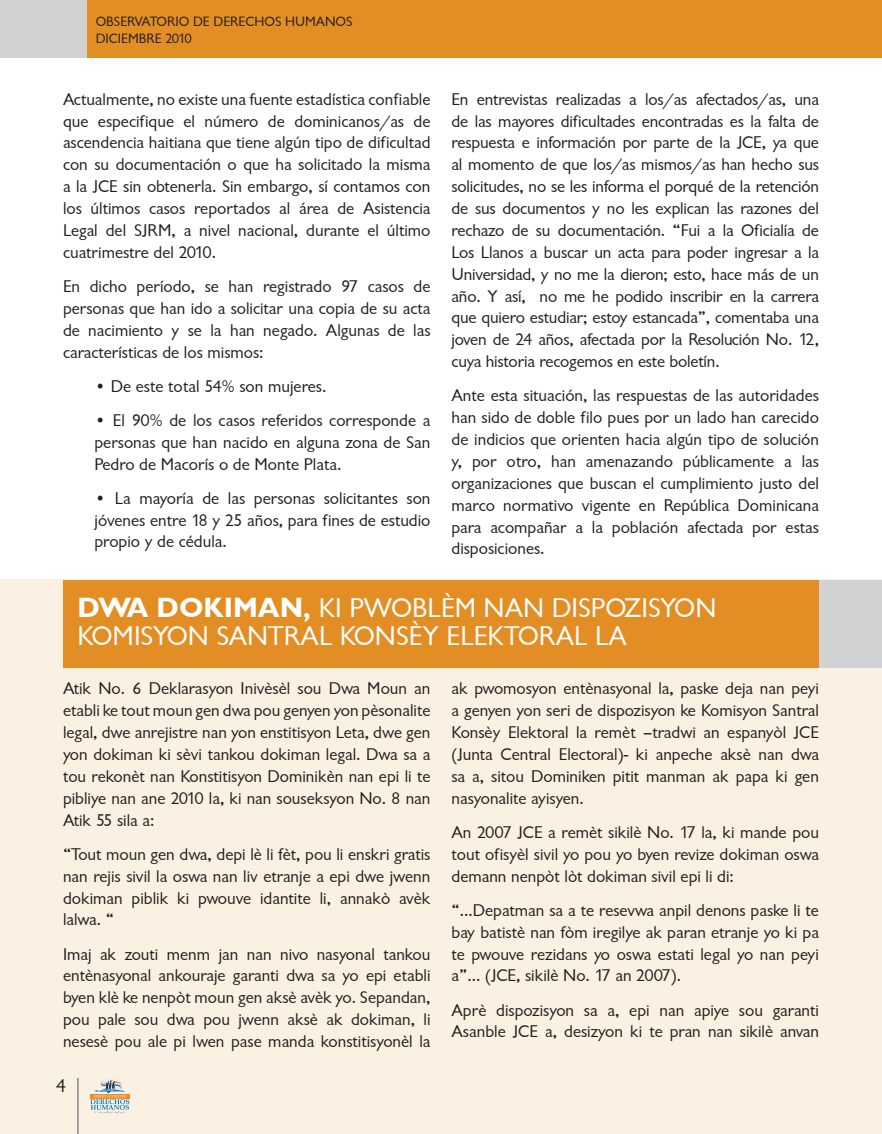
<style>
.page{position:relative;width:882px;height:1134px;background:#fff}
.page>*{position:absolute;margin:0;border:0;box-sizing:border-box;transform-origin:0 0}
.t1{font:28px/28px "Garrison Sans";color:#fff}
.t2{font:19.25px "Garrison Sans";color:#231f20}
.t3{font:17.5px/21.9px "Garrison Sans";color:#231f20;text-align:justify}
.t4{font:14px/16.8px "Garrison Sans";color:#231f20}
.s1{font-family:"Garrison Sans BOLD"}
</style>
<div class="page">
<div style="left:0;top:580px;width:882px;height:554px;background:#fbf1e3"></div>
<hr style="left:77px;top:1078px;width:2px;height:56px;background:#939598">
<svg style="left:90px;top:1078px;width:39px;height:36px"></svg>
<div style="left:0;top:0;width:130px;height:58px;background:#d1d2d4"></div>
<div style="left:87px;top:0;width:795px;height:58px;background:#e28e25"></div>
<div style="left:63px;top:580px;width:819px;height:88px;background:#e28e25"></div>
<div style="left:819px;top:580px;width:63px;height:88px;background:#d1d2d4"></div>
<p class="t4" style="left:96px;top:14px;width:258px">OBSERVATORIO DE DERECHOS HUMANOS<br>DICIEMBRE 2010</p>
<p class="t3" style="left:63px;top:88px;width:369px">Actualmente, no existe una fuente estadística confiable que especifique el número de dominicanos/as de ascendencia haitiana que tiene algún tipo de dificultad con su documentación o que ha solicitado la misma a la JCE sin obtenerla. Sin embargo, sí contamos con los últimos casos reportados al área de Asistencia Legal del SJRM, a nivel nacional, durante el último cuatrimestre del 2010.</p>
<p class="t3" style="left:63px;top:276px;width:369px">En dicho período, se han registrado 97 casos de personas que han ido a solicitar una copia de su acta de nacimiento y se la han negado. Algunas de las características de los mismos:</p>
<p class="t3" style="left:94px;top:375px;width:233px">• De este total 54% son mujeres.</p>
<p class="t3" style="left:94px;top:409px;width:338px">• El 90% de los casos referidos corresponde a personas que han nacido en alguna zona de San Pedro de Macorís o de Monte Plata.</p>
<p class="t3" style="left:94px;top:487px;width:338px">• La mayoría de las personas solicitantes son jóvenes entre 18 y 25 años, para fines de estudio propio y de cédula.</p>
<p class="t3" style="left:452px;top:88px;width:369px">En entrevistas realizadas a los/as afectados/as, una de las mayores dificultades encontradas es la falta de respuesta e información por parte de la JCE, ya que al momento de que los/as mismos/as han hecho sus solicitudes, no se les informa el porqué de la retención de sus documentos y no les explican las razones del rechazo de su documentación. “Fui a la Oficialía de Los Llanos a buscar un acta para poder ingresar a la Universidad, y no me la dieron; esto, hace más de un año. Y así, no me he podido inscribir en la carrera que quiero estudiar; estoy estancada”, comentaba una joven de 24 años, afectada por la Resolución No. 12, cuya historia recogemos en este boletín.</p>
<p class="t3" style="left:452px;top:385px;width:369px">Ante esta situación, las respuestas de las autoridades han sido de doble filo pues por un lado han carecido de indicios que orienten hacia algún tipo de solución y, por otro, han amenazando públicamente a las organizaciones que buscan el cumplimiento justo del marco normativo vigente en República Dominicana para acompañar a la población afectada por estas disposiciones.</p>
<h1 class="t1" style="left:78px;top:595px;width:640px"><span class="s1">DWA DOKIMAN,</span> KI PWOBLÈM NAN DISPOZISYON<br>KOMISYON SANTRAL KONSÈY ELEKTORAL LA</h1>
<p class="t3" style="left:63px;top:680px;width:369px">Atik No. 6 Deklarasyon Inivèsèl sou Dwa Moun an etabli ke tout moun gen dwa pou genyen yon pèsonalite legal, dwe anrejistre nan yon enstitisyon Leta, dwe gen yon dokiman ki sèvi tankou dokiman legal. Dwa sa a tou rekonèt nan Konstitisyon Dominikèn nan epi li te pibliye nan ane 2010 la, ki nan souseksyon No. 8 nan Atik 55 sila a:</p>
<p class="t3" style="left:63px;top:843px;width:369px">“Tout moun gen dwa, depi lè li fèt, pou li enskri gratis nan rejis sivil la oswa nan liv etranje a epi dwe jwenn dokiman piblik ki pwouve idantite li, annakò avèk lalwa. “</p>
<p class="t3" style="left:63px;top:945px;width:369px">Imaj ak zouti menm jan nan nivo nasyonal tankou entènasyonal ankouraje garanti dwa sa yo epi etabli byen klè ke nenpòt moun gen aksè avèk yo. Sepandan, pou pale sou dwa pou jwenn aksè ak dokiman, li nesesè pou ale pi lwen pase manda konstitisyonèl la</p>
<p class="t2" style="left:56px;top:1079px;width:12px">4</p>
<p class="t3" style="left:452px;top:678px;width:369px">ak pwomosyon entènasyonal la, paske deja nan peyi a genyen yon seri de dispozisyon ke Komisyon Santral Konsèy Elektoral la remèt –tradwi an espanyòl JCE (Junta Central Electoral)- ki anpeche aksè nan dwa sa a, sitou Dominiken pitit manman ak papa ki gen nasyonalite ayisyen.</p>
<p class="t3" style="left:452px;top:822px;width:369px">An 2007 JCE a remèt sikilè No. 17 la, ki mande pou tout ofisyèl sivil yo pou yo byen revize dokiman oswa demann nenpòt lòt dokiman sivil epi li di:</p>
<p class="t3" style="left:452px;top:899px;width:369px">“...Depatman sa a te resevwa anpil denons paske li te bay batistè nan fòm iregilye ak paran etranje yo ki pa te pwouve rezidans yo oswa estati legal yo nan peyi a”... (JCE, sikilè No. 17 an 2007).</p>
<p class="t3" style="left:452px;top:999px;width:369px">Aprè dispozisyon sa a, epi nan apiye sou garanti<br>Asanble JCE a, desizyon ki te pran nan sikilè anvan</p>
</div>
